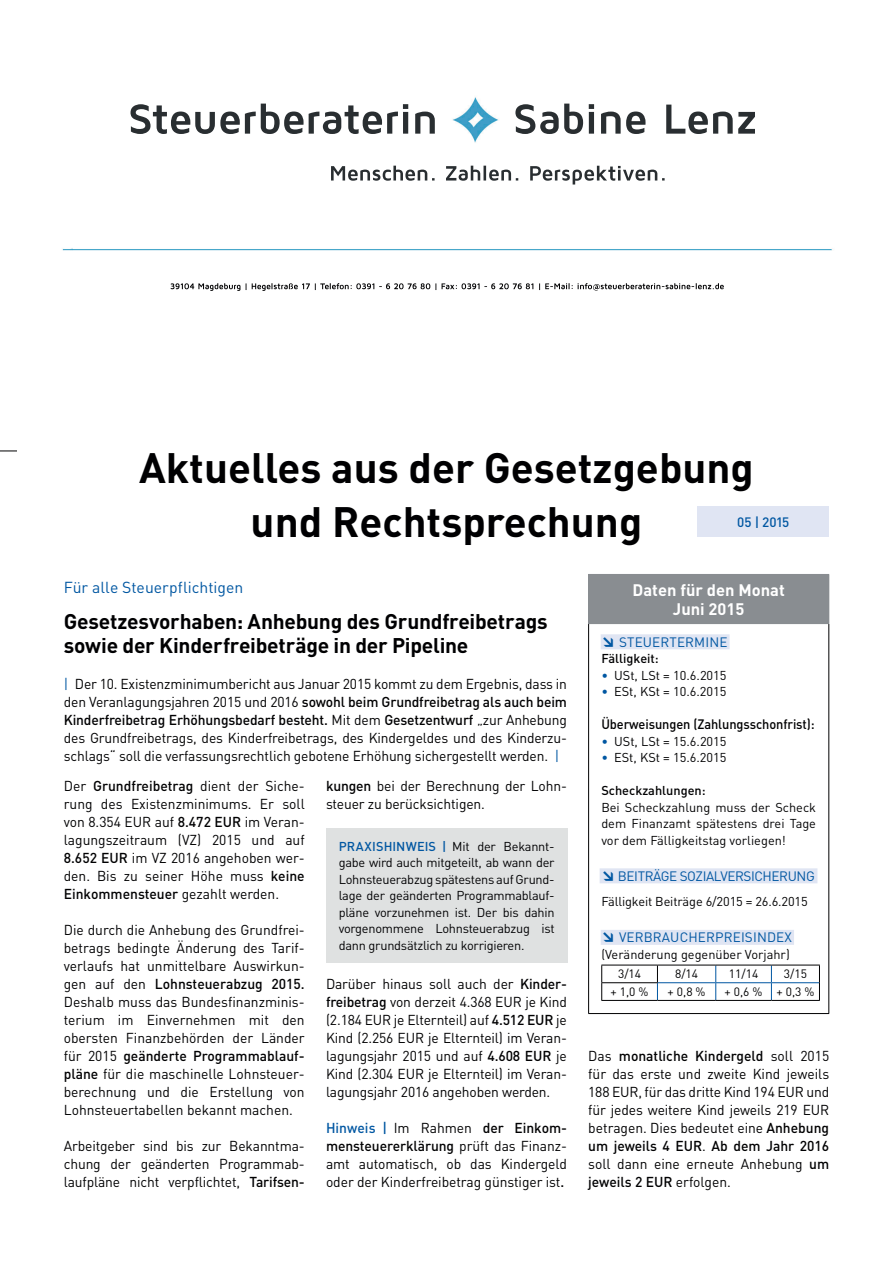
<style>
.page{position:relative;width:893px;height:1263px;background:#fff}
.page>*{position:absolute;margin:0;border:0;box-sizing:border-box;transform-origin:0 0}
.t1{font:700 42px/54px "DIN Pro";color:#000002;text-align:center}
.t2{font:700 21px/24px "DIN Pro";letter-spacing:-.015em;color:#000002}
.t3{font:700 16.5px/19.5px "DIN Pro";color:#fff;text-align:center}
.t4{font:15.75px "DIN Pro";color:#0157a2}
.t5{font:14.25px/18px "DIN Pro";letter-spacing:-.01em;color:#000002;text-align:justify}
.t6{font:13.5px "DIN Pro";letter-spacing:.01em;color:#0157a2}
.t7{font:500 13.5px "DIN Pro";letter-spacing:-.005em;color:#000002;scale:.95 1}
.t8{font:13.5px "DIN Pro";letter-spacing:-.03em;color:#0157a2}
.t9{font:500 13.5px "DIN Pro";color:#0157a2}
.t10{font:12.75px/16.5px "DIN Pro";color:#000002;text-align:justify}
.t11{font:500 12.75px "DIN Pro";color:#000002}
.t12{font:12px "DIN Pro";color:#000002}
.s1{color:#0157a2}
.s2{font-weight:500}
.s3{font-weight:500;color:#0157a2}
.s4{font-weight:900}
</style>
<div class="page">
<svg style="left:0;top:451px;width:17px;height:1px"></svg>
<div style="left:697px;top:506px;width:132px;height:31px;background:#e0e5f3"></div>
<div style="left:589px;top:574px;width:240px;height:50px;background:#898d91"></div>
<hr style="left:588px;top:624px;width:1px;height:389px;background:#000002">
<hr style="left:828px;top:624px;width:1px;height:389px;background:#000002">
<hr style="left:588px;top:1013px;width:241px;height:1px;background:#000002">
<hr style="left:588px;top:574px;width:241px;height:1px;background:#898d91">
<hr style="left:588px;top:575px;width:1px;height:48px;background:#898d91">
<hr style="left:588px;top:623px;width:241px;height:1px;background:#898d91">
<div style="left:601px;top:634px;width:129px;height:15px;background:#e0e5f3"></div>
<div style="left:600px;top:868px;width:217px;height:15px;background:#e0e5f3"></div>
<div style="left:601px;top:930px;width:193px;height:15px;background:#e0e5f3"></div>
<hr style="left:601px;top:1000px;width:56px;height:1px;background:#000002">
<hr style="left:657px;top:1000px;width:59px;height:1px;background:#000002">
<hr style="left:716px;top:1000px;width:55px;height:1px;background:#000002">
<hr style="left:771px;top:1000px;width:49px;height:1px;background:#000002">
<svg style="left:601px;top:965px;width:219px;height:35px"></svg>
<hr style="left:601px;top:982px;width:57px;height:1px;background:#000002">
<div style="left:326px;top:828px;width:241px;height:135px;background:#dfe1e1"></div>
<img style="left:130px;top:97px;width:625px;height:46px">
<img style="left:62px;top:165px;width:770px;height:126px">
<h1 class="t1" style="left:139px;top:439px;width:616px">Aktuelles aus der Gesetzgebung und Rechtsprechung</h1>
<p class="t9" style="left:737px;top:513px;width:54px">05 | 2015</p>
<p class="t4" style="left:64px;top:577px;width:181px">Für alle Steuerpflichtigen</p>
<h2 class="t2" style="left:64px;top:609px;width:485px">Gesetzesvorhaben: Anhebung des Grundfreibetrags sowie der Kinderfreibeträge in der Pipeline</h2>
<p class="t5" style="left:64px;top:675px;width:505px"><span class="s1">|</span> Der 10. Existenzminimumbericht aus Januar 2015 kommt zu dem Ergebnis, dass in den Veranlagungsjahren 2015 und 2016 <span class="s2">sowohl beim Grundfreibetrag als auch beim Kinderfreibetrag Erhöhungsbedarf besteht.</span> Mit dem <span class="s2">Gesetzentwurf</span> „zur Anhebung des Grundfreibetrags, des Kinderfreibetrags, des Kindergeldes und des Kinderzu&shy;schlags“ soll die verfassungsrechtlich gebotene Erhöhung sichergestellt werden. <span class="s1">|</span></p>
<p class="t5" style="left:64px;top:777px;width:242px">Der <span class="s2">Grundfreibetrag</span> dient der Siche&shy;rung des Existenzminimums. Er soll von 8.354 EUR auf <span class="s2">8.472 EUR</span> im Veran&shy;lagungszeitraum (VZ) 2015 und auf <span class="s2">8.652 EUR</span> im VZ 2016 angehoben wer&shy;den. Bis zu seiner Höhe muss <span class="s2">keine Einkommensteuer</span> gezahlt werden.</p>
<p class="t5" style="left:64px;top:921px;width:242px">Die durch die Anhebung des Grundfrei&shy;betrags bedingte Änderung des Tarif&shy;verlaufs hat unmittelbare Auswirkun&shy;gen auf den <span class="s2">Lohnsteuerabzug 2015.<br></span>Deshalb muss das Bundesfinanzminis&shy;terium im Einvernehmen mit den obersten Finanzbehörden der Länder für 2015 <span class="s2">geänderte Programmablauf&shy;pläne</span> für die maschinelle Lohnsteuer&shy;berechnung und die Erstellung von Lohnsteuertabellen bekannt machen.</p>
<p class="t5" style="left:64px;top:1137px;width:242px">Arbeitgeber sind bis zur Bekanntma&shy;chung der geänderten Programmab&shy;laufpläne nicht verpflichtet, <span class="s2">Tarifsen-</span></p>
<p class="t5" style="left:326px;top:777px;width:242px"><span class="s2">kungen</span> bei der Berechnung der Lohn&shy;steuer zu berücksichtigen.</p>
<p class="t10" style="left:339px;top:837px;width:217px"><span class="s3">PRAXISHINWEIS |</span> Mit der Bekannt&shy;gabe wird auch mitgeteilt, ab wann der Lohnsteuerabzug spätestens auf Grund&shy;lage der geänderten Programmablauf&shy;pläne vorzunehmen ist. Der bis dahin vorgenommene Lohnsteuerabzug ist dann grundsätzlich zu korrigieren.</p>
<p class="t5" style="left:326px;top:975px;width:242px">Darüber hinaus soll auch der <span class="s2">Kinder&shy;freibetrag</span> von derzeit 4.368 EUR je Kind (2.184 EUR je Elternteil) auf <span class="s2">4.512 EUR</span> je Kind (2.256 EUR je Elternteil) im Veran&shy;lagungsjahr 2015 und auf <span class="s2">4.608 EUR</span> je Kind (2.304 EUR je Elternteil) im Veran&shy;lagungsjahr 2016 angehoben werden.</p>
<p class="t5" style="left:326px;top:1119px;width:242px"><span class="s3">Hinweis |</span> Im Rahmen <span class="s2">der Einkom&shy;mensteuererklärung</span> prüft das Finanz&shy;amt automatisch, ob das Kindergeld oder der Kinderfreibetrag günstiger ist<span class="s2">.</span></p>
<p class="t3" style="left:633px;top:579px;width:154px">Daten für den Monat<br>Juni 2015</p>
<p class="t6" style="left:601px;top:633px;width:128px"><span class="s4">↘</span> STEUERTERMINE</p>
<p class="t11" style="left:601px;top:650px;width:59px">Fälligkeit:</p>
<p class="t10" style="left:601px;top:666px;width:127px"><span class="s1">•</span> USt, LSt = 10.6.2015</p>
<p class="t10" style="left:601px;top:683px;width:127px"><span class="s1">•</span> ESt, KSt = 10.6.2015</p>
<p class="t7" style="left:601px;top:715px;width:226px">Überweisungen (Zahlungsschonfrist):</p>
<p class="t10" style="left:601px;top:732px;width:127px"><span class="s1">•</span> USt, LSt = 15.6.2015</p>
<p class="t10" style="left:601px;top:749px;width:127px"><span class="s1">•</span> ESt, KSt = 15.6.2015</p>
<p class="t11" style="left:601px;top:782px;width:106px">Scheckzahlungen:</p>
<p class="t10" style="left:601px;top:798px;width:216px">Bei Scheckzahlung muss der Scheck dem Finanzamt spätestens drei Tage vor dem Fälligkeitstag vorliegen!</p>
<p class="t8" style="left:601px;top:867px;width:215px"><span class="s4">↘</span> BEITRÄGE SOZIALVERSICHERUNG</p>
<p class="t10" style="left:601px;top:893px;width:208px">Fälligkeit Beiträge 6/2015 = 26.6.2015</p>
<p class="t6" style="left:601px;top:928px;width:192px"><span class="s4">↘</span> VERBRAUCHERPREISINDEX</p>
<p class="t10" style="left:601px;top:945px;width:190px">(Veränderung gegenüber Vorjahr)</p>
<p class="t12" style="left:618px;top:966px;width:25px">3/14</p>
<p class="t12" style="left:675px;top:966px;width:25px">8/14</p>
<p class="t12" style="left:729px;top:966px;width:31px">11/14</p>
<p class="t12" style="left:784px;top:966px;width:25px">3/15</p>
<p class="t12" style="left:611px;top:984px;width:39px">+ 1,0 %</p>
<p class="t12" style="left:668px;top:984px;width:39px">+ 0,8 %</p>
<p class="t12" style="left:725px;top:984px;width:91px">+ 0,6 % + 0,3 %</p>
<p class="t5" style="left:588px;top:1047px;width:242px">Das <span class="s2">monatliche Kindergeld</span> soll 2015 für das erste und zweite Kind jeweils 188 EUR, für das dritte Kind 194 EUR und für jedes weitere Kind jeweils 219 EUR betragen. Dies bedeutet eine <span class="s2">Anhebung um jeweils 4 EUR</span>. <span class="s2">Ab dem Jahr 2016 </span>soll dann eine erneute Anhebung <span class="s2">um jeweils 2 EUR</span> erfolgen.</p>
</div>
